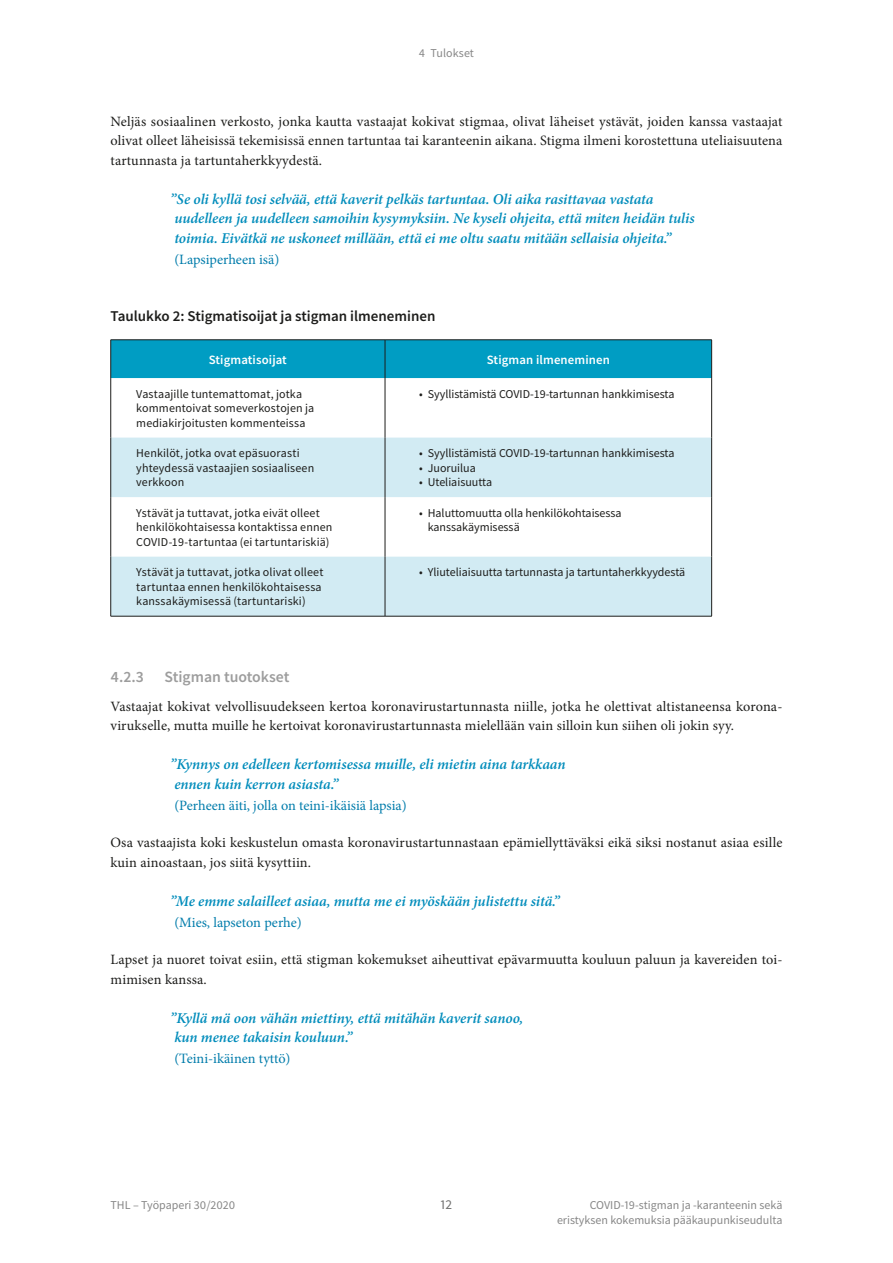
<style>
.page{position:relative;width:893px;height:1263px;background:#fff}
.page>*{position:absolute;margin:0;border:0;box-sizing:border-box;transform-origin:0 0}
.ots_3{font:600 15.75px "Source Sans Pro";color:#9d9d9d}
.lainaustxt{font:italic 600 15px/19.5px "Minion Pro";letter-spacing:-.005em;color:#008cbb}
.t1{font:600 15px "Source Sans Pro";color:#1d1d1b}
.Leipis_eka_kpl_harva{font:14.25px/19.5px "Minion Pro";letter-spacing:.01em;color:#1d1d1b}
.lainaustxt_allekirjo{font:14.25px "Minion Pro";color:#007cab}
.t2{font:13.5px "Source Sans Pro";color:#70706f}
.Taulukko_otsikko_LIH{font:600 12.75px "Source Sans Pro";letter-spacing:.01em;color:#fff}
.Taulukko_vasen{font:12px/14.4px "Source Sans Pro";letter-spacing:.005em;color:#1d1d1b}
.t3{font:12px/15px "Source Sans Pro Regular 6";color:#878787;text-align:right}
</style>
<div class="page">
<div style="left:111px;top:340px;width:600px;height:38px;background:#009dc3"></div>
<svg style="left:111px;top:438px;width:600px;height:178px;fill:#d2ebf3"></svg>
<hr style="left:111px;top:339px;width:274px;height:1px;background:#1d1d1b">
<hr style="left:110px;top:340px;width:1px;height:38px;background:#1d1d1b">
<hr style="left:385px;top:339px;width:327px;height:1px;background:#1d1d1b">
<hr style="left:711px;top:340px;width:1px;height:38px;background:#1d1d1b">
<hr style="left:110px;top:378px;width:1px;height:60px;background:#1d1d1b">
<hr style="left:711px;top:378px;width:1px;height:60px;background:#1d1d1b">
<hr style="left:110px;top:438px;width:1px;height:59px;background:#1d1d1b">
<hr style="left:711px;top:438px;width:1px;height:59px;background:#1d1d1b">
<hr style="left:110px;top:497px;width:1px;height:60px;background:#1d1d1b">
<hr style="left:711px;top:497px;width:1px;height:60px;background:#1d1d1b">
<hr style="left:110px;top:557px;width:1px;height:59px;background:#1d1d1b">
<hr style="left:711px;top:557px;width:1px;height:59px;background:#1d1d1b">
<hr style="left:111px;top:616px;width:274px;height:1px;background:#1d1d1b">
<hr style="left:385px;top:616px;width:327px;height:1px;background:#1d1d1b">
<hr style="left:385px;top:340px;width:1px;height:38px;background:#1d1d1b">
<hr style="left:385px;top:378px;width:1px;height:60px;background:#1d1d1b">
<hr style="left:385px;top:438px;width:1px;height:59px;background:#1d1d1b">
<hr style="left:385px;top:497px;width:1px;height:60px;background:#1d1d1b">
<hr style="left:385px;top:557px;width:1px;height:59px;background:#1d1d1b">
<p class="t3" style="left:419px;top:45px;width:57px">4 Tulokset</p>
<p class="Leipis_eka_kpl_harva" style="left:111px;top:112px;width:673px;text-align:justify">Neljäs sosiaalinen verkosto, jonka kautta vastaajat kokivat stigmaa, olivat läheiset ystävät, joiden kanssa vastaajat olivat olleet läheisissä tekemisissä ennen tartuntaa tai karanteenin aikana. Stigma ilmeni korostettuna uteliaisuutena tartunnasta ja tartuntaherkkyydestä.</p>
<p class="lainaustxt" style="left:170px;top:189px;width:526px">”Se oli kyllä tosi selvää, että kaverit pelkäs tartuntaa. Oli aika rasittavaa vastata uudelleen ja uudelleen samoihin kysymyksiin. Ne kyseli ohjeita, että miten heidän tulis toimia. Eivätkä ne uskoneet millään, että ei me oltu saatu mitään sellaisia ohjeita.”</p>
<p class="lainaustxt_allekirjo" style="left:174px;top:250px;width:107px">(Lapsiperheen isä)</p>
<h4 class="t1" style="left:111px;top:306px;width:326px">Taulukko 2: Stigmatisoijat ja stigman ilmeneminen</h4>
<p class="Taulukko_otsikko_LIH" style="left:209px;top:351px;width:80px">Stigmatisoijat</p>
<p class="Taulukko_otsikko_LIH" style="left:487px;top:351px;width:124px">Stigman ilmeneminen</p>
<p class="Taulukko_vasen" style="left:136px;top:387px;width:179px">Vastaajille tuntemattomat, jotka kommentoivat someverkostojen ja mediakirjoitusten kommenteissa</p>
<p class="Taulukko_vasen" style="left:419px;top:387px;width:257px">• Syyllistämistä COVID-19-tartunnan hankkimisesta</p>
<p class="Taulukko_vasen" style="left:136px;top:446px;width:180px">Henkilöt, jotka ovat epäsuorasti yhteydessä vastaajien sosiaaliseen verkkoon</p>
<p class="Taulukko_vasen" style="left:419px;top:446px;width:257px">• Syyllistämistä COVID-19-tartunnan hankkimisesta</p>
<p class="Taulukko_vasen" style="left:419px;top:460px;width:58px">• Juoruilua</p>
<p class="Taulukko_vasen" style="left:419px;top:475px;width:74px">• Uteliaisuutta</p>
<p class="Taulukko_vasen" style="left:136px;top:506px;width:198px">Ystävät ja tuttavat, jotka eivät olleet henkilökohtaisessa kontaktissa ennen<br>COVID-19-tartuntaa (ei tartuntariskiä)</p>
<p class="Taulukko_vasen" style="left:428px;top:506px;width:195px;text-indent:-9px">• Haluttomuutta olla henkilökohtaisessa kanssakäymisessä</p>
<p class="Taulukko_vasen" style="left:136px;top:565px;width:189px">Ystävät ja tuttavat, jotka olivat olleet tartuntaa ennen henkilökohtaisessa kanssakäymisessä (tartuntariski)</p>
<p class="Taulukko_vasen" style="left:419px;top:565px;width:267px">• Yliuteliaisuutta tartunnasta ja tartuntaherkkyydestä</p>
<p class="ots_3" style="left:111px;top:667px;width:35px">4.2.3</p>
<p class="ots_3" style="left:165px;top:667px;width:126px">Stigman tuotokset</p>
<p class="Leipis_eka_kpl_harva" style="left:111px;top:697px;width:672px">Vastaajat kokivat velvollisuudekseen kertoa koronavirustartunnasta niille, jotka he olettivat altistaneensa korona&shy;virukselle, mutta muille he kertoivat koronavirustartunnasta mielellään vain silloin kun siihen oli jokin syy.</p>
<p class="lainaustxt" style="left:170px;top:755px;width:397px">”Kynnys on edelleen kertomisessa muille, eli mietin aina tarkkaan ennen kuin kerron asiasta.”</p>
<p class="lainaustxt_allekirjo" style="left:174px;top:796px;width:234px">(Perheen äiti, jolla on teini-ikäisiä lapsia)</p>
<p class="Leipis_eka_kpl_harva" style="left:111px;top:833px;width:673px">Osa vastaajista koki keskustelun omasta koronavirustartunnastaan epämiellyttäväksi eikä siksi nostanut asiaa esille kuin ainoastaan, jos siitä kysyttiin.</p>
<p class="lainaustxt" style="left:170px;top:891px;width:391px">”Me emme salailleet asiaa, mutta me ei myöskään julistettu sitä.”</p>
<p class="lainaustxt_allekirjo" style="left:174px;top:913px;width:129px">(Mies, lapseton perhe)</p>
<p class="Leipis_eka_kpl_harva" style="left:111px;top:950px;width:673px">Lapset ja nuoret toivat esiin, että stigman kokemukset aiheuttivat epävarmuutta kouluun paluun ja kavereiden toi&shy;mimisen kanssa.</p>
<p class="lainaustxt" style="left:170px;top:1008px;width:355px">”Kyllä mä oon vähän miettiny, että mitähän kaverit sanoo, kun menee takaisin kouluun.”</p>
<p class="lainaustxt_allekirjo" style="left:174px;top:1049px;width:118px">(Teini-ikäinen tyttö)</p>
<p class="t3" style="left:111px;top:1197px;width:126px">THL – Työpaperi 30/2020</p>
<p class="t2" style="left:441px;top:1195px;width:13px">12</p>
<p class="t3" style="left:557px;top:1197px;width:227px">COVID-19-stigman ja -karanteenin sekä eristyksen kokemuksia pääkaupunkiseudulta</p>
</div>
